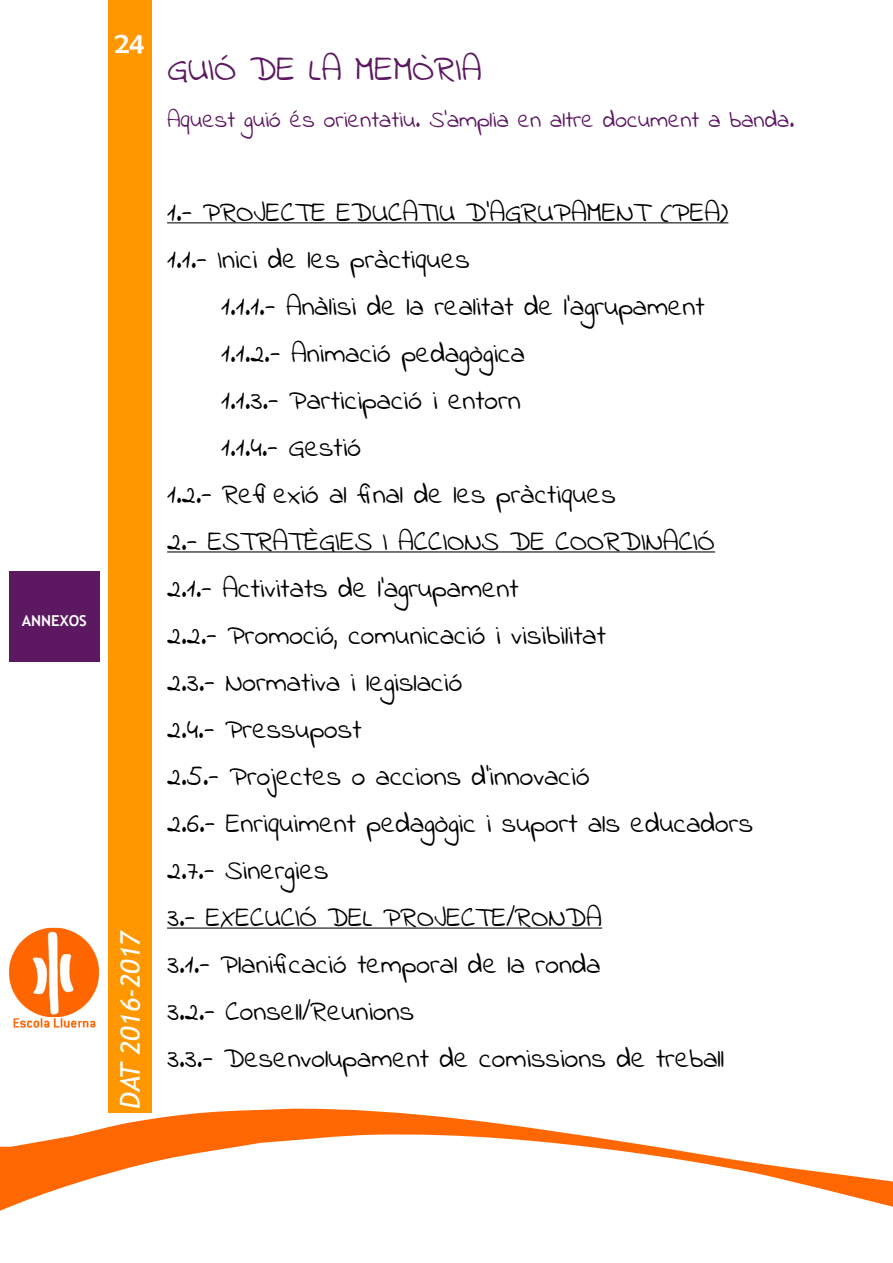
<style>
.page{position:relative;width:893px;height:1263px;background:#fff}
.page>*{position:absolute;margin:0;border:0;box-sizing:border-box;transform-origin:0 0}
.t1{font:30px "Berlin Sans FB";color:#fff}
.t2{font:27px "Indie Flower";color:#5c1861}
.t3{font:italic 27px "Trebuchet MS";color:#fff}
.t4{font:21px "Indie Flower";color:#000}
.t5{font:18px "Indie Flower";color:#5c1861}
.t6{font:700 15px "Trebuchet MS";color:#fff}
</style>
<div class="page">
<hr style="left:167px;top:222px;width:561px;height:1px;background:#000">
<hr style="left:167px;top:551px;width:548px;height:1px;background:#000">
<hr style="left:167px;top:927px;width:435px;height:1px;background:#000">
<div style="left:9px;top:571px;width:91px;height:91px;background:#5c1861"></div>
<svg style="left:0;top:1037px;width:893px;height:174px"></svg>
<div style="left:108px;top:0;width:43px;height:1113px;background:#ff9800"></div>
<img style="left:9px;top:928px;width:90px;height:100px">
<p class="t6" style="left:22px;top:611px;width:57px">AN NEXOS</p>
<h1 class="t1" style="left:115px;top:26px;width:31px">24</h1>
<p class="t2" style="left:167px;top:55px;width:316px">GUIÓ DE LA MEMÒRIA</p>
<p class="t5" style="left:167px;top:111px;width:629px">Aquest guió és orientatiu. S’amplia en altre document a banda.</p>
<p class="t3" style="left:114px;top:1109px;width:180px;rotate:-90deg">DAT 2016-2017</p>
<p class="t4" style="left:167px;top:202px;width:563px">1.- PROJECTE EDUCATIU D’AGRUPAMENT (PEA)</p>
<p class="t4" style="left:167px;top:249px;width:304px">1.1.- Inici de les pràctiques</p>
<p class="t4" style="left:221px;top:296px;width:485px">1.1.1.- Anàlisi de la realitat de l’agrupament</p>
<p class="t4" style="left:221px;top:343px;width:305px">1.1.2.- Animació pedagògica</p>
<p class="t4" style="left:221px;top:390px;width:301px">1.1.3.- Participació i entorn</p>
<p class="t4" style="left:221px;top:437px;width:142px">1.1.4.- Gestió</p>
<p class="t4" style="left:167px;top:484px;width:450px">1.2.- Reflexió al final de les pràctiques</p>
<p class="t4" style="left:167px;top:531px;width:421px">2.- ESTRATÈGIES I ACCIONS DE COOR</p>
<p class="t4" style="left:620px;top:531px;width:96px">DINACIÓ</p>
<p class="t4" style="left:167px;top:578px;width:353px">2.1.- Activitats de l’agrupament</p>
<p class="t4" style="left:167px;top:625px;width:440px">2.2.- Promoció, comunicació i visibilitat</p>
<p class="t4" style="left:167px;top:672px;width:297px">2.3.- Normativa i legislació</p>
<p class="t4" style="left:167px;top:719px;width:196px">2.4.- Pressupost</p>
<p class="t4" style="left:167px;top:766px;width:424px">2.5.- Projectes o accions d’innovació</p>
<p class="t4" style="left:167px;top:813px;width:587px">2.6.- Enriquiment pedagògic i suport als educadors</p>
<p class="t4" style="left:167px;top:860px;width:163px">2.7.- Sinergies</p>
<p class="t4" style="left:167px;top:907px;width:436px">3.- EXECUCIÓ DEL PROJECTE/RONDA</p>
<p class="t4" style="left:167px;top:954px;width:435px">3.1.- Planificació temporal de la ronda</p>
<p class="t4" style="left:167px;top:1001px;width:249px">3.2.- Consell/Reunions</p>
<p class="t4" style="left:167px;top:1048px;width:559px">3.3.- Desenvolupament de comissions de treball</p>
</div>
